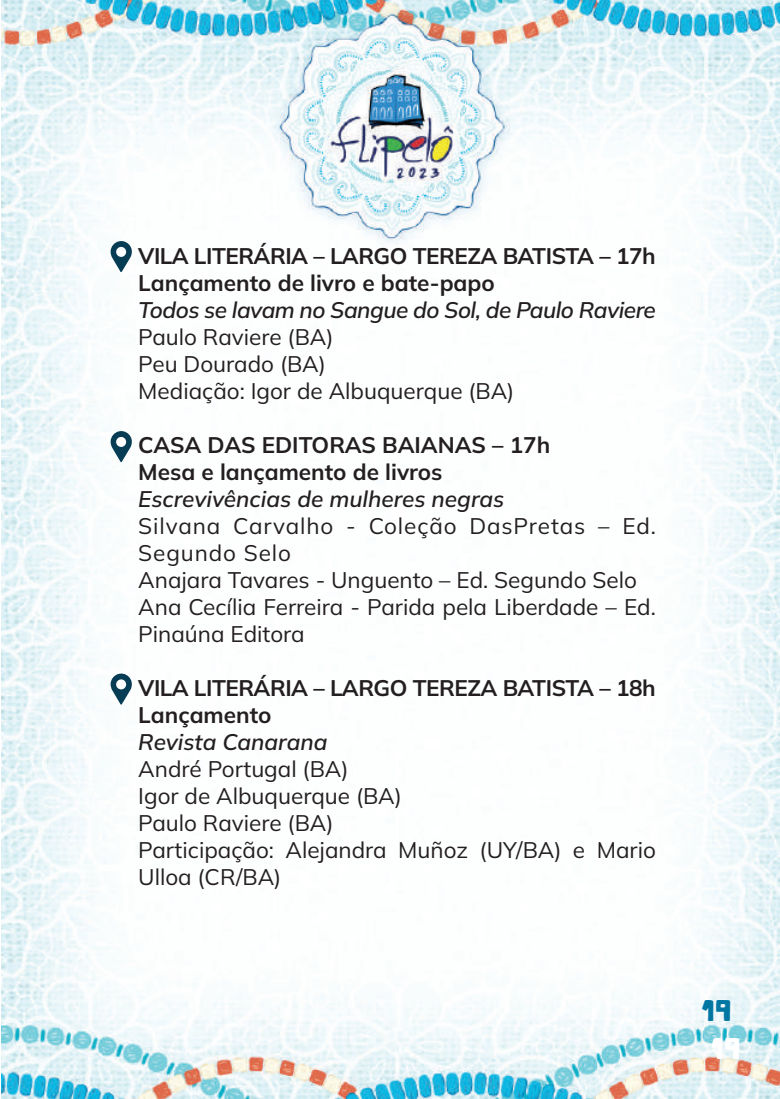
<style>
.page{position:relative;width:780px;height:1099px;background:#fff}
.page>*{position:absolute;margin:0;border:0;box-sizing:border-box;transform-origin:0 0}
.t1{font:30px "Cactus";color:#0076a3}
.t2{font:30px "Cactus";color:#fff}
.t3{font:22.5px/27px "Mulish";color:#231f20}
.t4{font:700 22.5px/27px "Mulish";letter-spacing:-.01em;color:#231f20}
.t5{font:italic 600 22.5px "Mulish";letter-spacing:-.005em;color:#231f20}
</style>
<div class="page">
<img style="left:2px;top:0;width:778px;height:1098px">
<svg style="left:111px;top:241px;width:21px;height:31px"></svg>
<svg style="left:111px;top:431px;width:21px;height:31px"></svg>
<svg style="left:111px;top:673px;width:21px;height:31px"></svg>
<p class="t4" style="left:138px;top:241px;width:519px">VILA LITERÁRIA – LARGO TEREZA BATISTA – 17h<br>Lançamento de livro e bate-papo</p>
<p class="t5" style="left:138px;top:294px;width:519px">Todos se lavam no Sangue do Sol, de Paulo Raviere</p>
<p class="t3" style="left:138px;top:322px;width:377px">Paulo Raviere (BA)<br>Peu Dourado (BA)<br>Mediação: Igor de Albuquerque (BA)</p>
<p class="t4" style="left:138px;top:430px;width:413px">CASA DAS EDITORAS BAIANAS – 17h<br>Mesa e lançamento de livros</p>
<p class="t5" style="left:138px;top:483px;width:367px">Escrevivências de mulheres negras</p>
<p class="t3" style="left:138px;top:511px;width:519px">Silvana Carvalho - Coleção DasPretas – Ed.<br>Segundo Selo<br>Anajara Tavares - Unguento – Ed. Segundo Selo Ana Cecília Ferreira - Parida pela Liberdade – Ed.<br>Pinaúna Editora</p>
<p class="t4" style="left:138px;top:673px;width:519px">VILA LITERÁRIA – LARGO TEREZA BATISTA – 18h<br>Lançamento</p>
<p class="t5" style="left:138px;top:726px;width:191px">Revista Canarana</p>
<p class="t3" style="left:138px;top:754px;width:519px">André Portugal (BA)<br>Igor de Albuquerque (BA)<br>Paulo Raviere (BA)<br>Participação: Alejandra Muñoz (UY/BA) e Mario<br>Ulloa (CR/BA)</p>
<h1 class="t1" style="left:700px;top:994px;width:32px">19</h1>
<h1 class="t2" style="left:710px;top:1032px;width:32px">19</h1>
</div>
